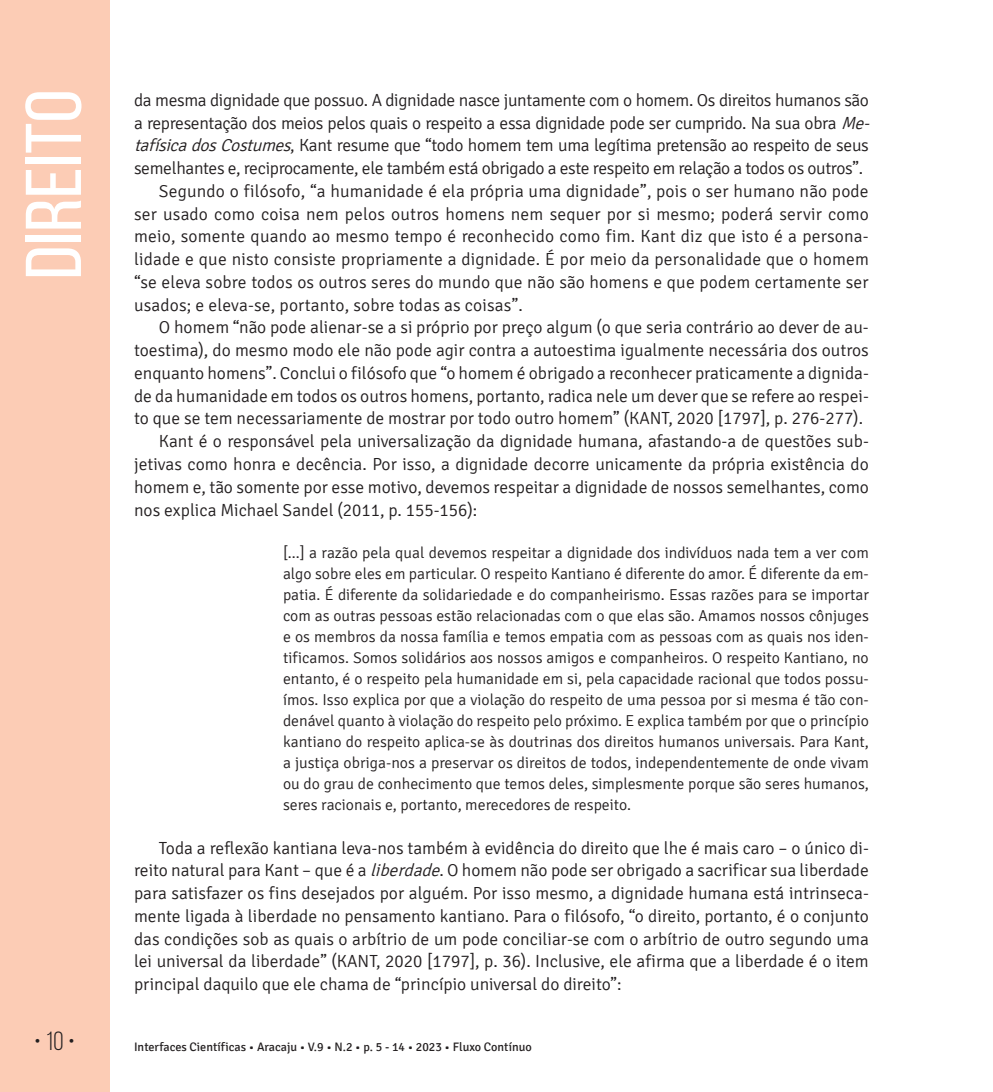
<style>
.page{position:relative;width:993px;height:1092px;background:#fff}
.page>*{position:absolute;margin:0;border:0;box-sizing:border-box;transform-origin:0 0}
.t1{font:78.75px "Bebas Neue";color:#fff;scale:1.09 1}
.t2{font:26.25px "Bebas Neue";color:#231f20}
.t3{font:300 17.5px/22.8px "Signika";color:#231f20;text-align:justify}
.t4{font:300 17.5px "Signika";letter-spacing:-.02em;color:#231f20}
.t5{font:300 15.75px/21px "Signika";color:#231f20;text-align:justify}
.t6{font:12.25px "Signika";color:#231f20}
.s1{font-style:italic}
</style>
<div class="page">
<div style="left:0;top:0;width:109px;height:1091px;background:#fcccb5"></div>
<h1 class="t1" style="left:11px;top:279px;width:176px;rotate:-90deg">Direito</h1>
<p class="t4" style="left:134px;top:90px;width:736px">da mesma dignidade que possuo. A dignidade nasce juntamente com o homem. Os direitos humanos são</p>
<p class="t4" style="left:134px;top:113px;width:741px">a representação dos meios pelos quais o respeito a essa dignidade pode ser cumprido. Na sua obra <span class="s1">Me-</span></p>
<p class="t4" style="left:134px;top:136px;width:736px"><span class="s1">tafísicadosCostumes</span>, Kant resume que “todo homem tem uma legítima pretensão ao respeito de seus</p>
<p class="t4" style="left:134px;top:159px;width:730px">semelhantes e, reciprocamente, ele também está obrigado a este respeito em relação a todos os outros”.</p>
<p class="t3" style="left:159px;top:180px;width:711px">Segundo o filósofo, “a humanidade é ela própria uma dignidade”, pois o ser humano não pode</p>
<p class="t3" style="left:134px;top:203px;width:736px">ser usado como coisa nem pelos outros homens nem sequer por si mesmo; poderá servir como</p>
<p class="t3" style="left:134px;top:225px;width:736px">meio, somente quando ao mesmo tempo é reconhecido como fim. Kant diz que isto é a persona-</p>
<p class="t3" style="left:134px;top:248px;width:736px">lidade e que nisto consiste propriamente a dignidade. É por meio da personalidade que o homem</p>
<p class="t3" style="left:134px;top:271px;width:736px">“se eleva sobre todos os outros seres do mundo que não são homens e que podem certamente ser</p>
<p class="t3" style="left:134px;top:294px;width:390px">usados; e eleva-se, portanto, sobre todas as coisas”.</p>
<p class="t3" style="left:159px;top:316px;width:711px">O homem “não pode alienar-se a si próprio por preço algum (o que seria contrário ao dever de au-</p>
<p class="t3" style="left:134px;top:339px;width:736px">toestima), do mesmo modo ele não pode agir contra a autoestima igualmente necessária dos outros</p>
<p class="t3" style="left:134px;top:362px;width:736px">enquanto homens”. Conclui o filósofo que “o homem é obrigado a reconhecer praticamente a dignida-</p>
<p class="t3" style="left:134px;top:385px;width:736px">de da humanidade em todos os outros homens, portanto, radica nele um dever que se refere ao respei-</p>
<p class="t3" style="left:134px;top:407px;width:730px">to que se tem necessariamente de mostrar por todo outro homem” (KANT, 2020 [1797], p. 276-277).</p>
<p class="t3" style="left:159px;top:430px;width:711px">Kant é o responsável pela universalização da dignidade humana, afastando-a de questões sub-</p>
<p class="t3" style="left:134px;top:453px;width:736px">jetivas como honra e decência. Por isso, a dignidade decorre unicamente da própria existência do</p>
<p class="t3" style="left:134px;top:476px;width:736px">homem e, tão somente por esse motivo, devemos respeitar a dignidade de nossos semelhantes, como</p>
<p class="t3" style="left:134px;top:498px;width:344px">nos explica Michael Sandel (2011, p. 155-156):</p>
<p class="t5" style="left:283px;top:542px;width:587px">[...] a razão pela qual devemos respeitar a dignidade dos indivíduos nada tem a ver com algo sobre eles em particular. O respeito Kantiano é diferente do amor. É diferente da em&shy;patia. É diferente da solidariedade e do companheirismo. Essas razões para se importar com as outras pessoas estão relacionadas com o que elas são. Amamos nossos cônjuges e os membros da nossa família e temos empatia com as pessoas com as quais nos iden&shy;tificamos. Somos solidários aos nossos amigos e companheiros. O respeito Kantiano, no entanto, é o respeito pela humanidade em si, pela capacidade racional que todos possu&shy;ímos. Isso explica por que a violação do respeito de uma pessoa por si mesma é tão con&shy;denável quanto à violação do respeito pelo próximo. E explica também por que o princípio kantiano do respeito aplica-se às doutrinas dos direitos humanos universais. Para Kant, a justiça obriga-nos a preservar os direitos de todos, independentemente de onde vivam ou do grau de conhecimento que temos deles, simplesmente porque são seres humanos, seres racionais e, portanto, merecedores de respeito.</p>
<p class="t3" style="left:134px;top:836px;width:736px;text-indent:25px">Toda a reflexão kantiana leva-nos também à evidência do direito que lhe é mais caro – o único di&shy;reito natural para Kant – que é a <span class="s1">liberdade</span>. O homem não pode ser obrigado a sacrificar sua liberdade para satisfazer os fins desejados por alguém. Por isso mesmo, a dignidade humana está intrinseca&shy;mente ligada à liberdade no pensamento kantiano. Para o filósofo, “o direito, portanto, é o conjunto das condições sob as quais o arbítrio de um pode conciliar-se com o arbítrio de outro segundo uma lei universal da liberdade” (KANT, 2020 [1797], p. 36). Inclusive, ele afirma que a liberdade é o item principal daquilo que ele chama de “princípio universal do direito”:</p>
<h2 class="t2" style="left:34px;top:1026px;width:42px">• 10 •</h2>
<p class="t6" style="left:134px;top:1040px;width:399px">Interfaces Científicas • Aracaju • V.9 • N.2 • p. 5 - 14 • 2023 • Fluxo Contínuo</p>
</div>
